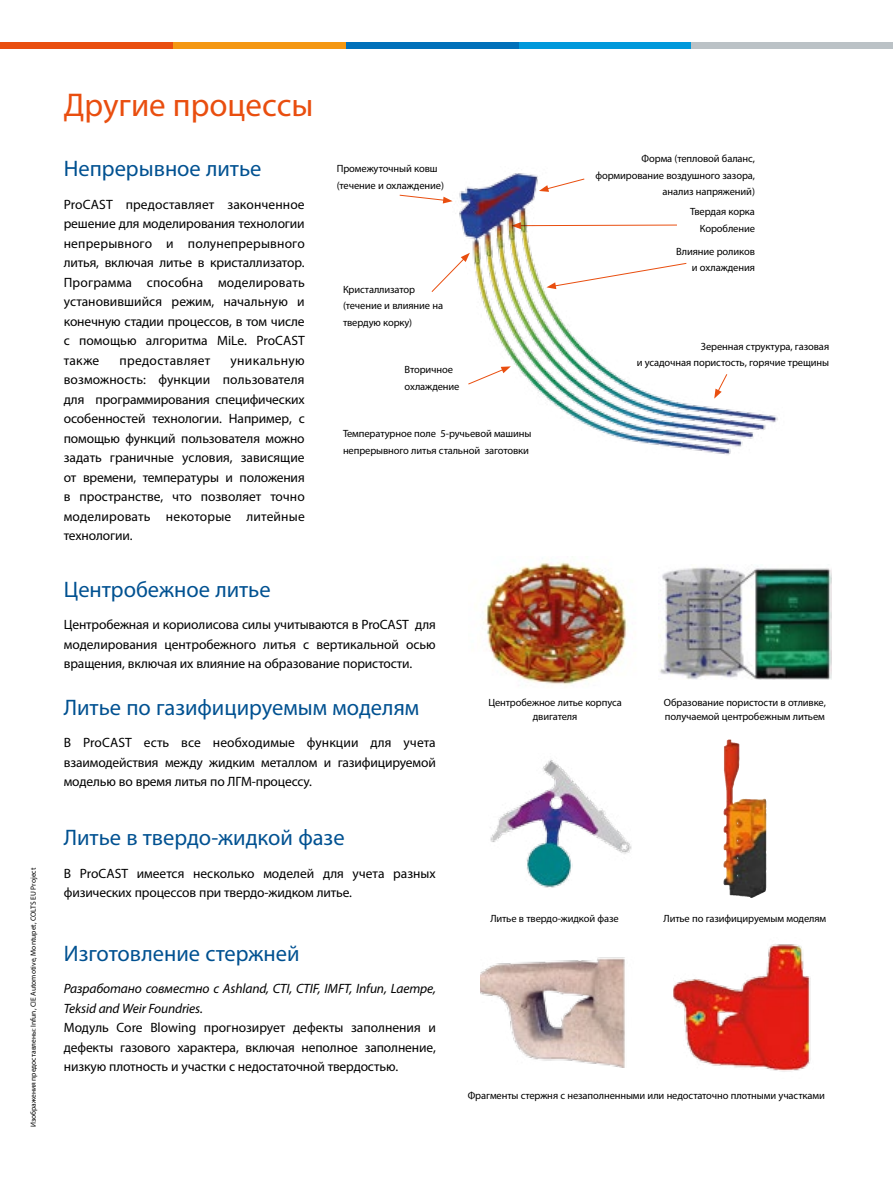
<style>
.page{position:relative;width:893px;height:1191px;background:#fff}
.page>*{position:absolute;margin:0;border:0;box-sizing:border-box;transform-origin:0 0}
.t1{font:33px "Myriad Pro";color:#e94e0f}
.t2{font:22.5px "Myriad Pro";color:#005191}
.t3{font:13.5px/19.5px "Myriad Pro";letter-spacing:-.01em;color:#000;text-align:justify}
.t4{font:italic 13.5px/19.5px "Myriad Pro";letter-spacing:-.01em;color:#000}
.t5{font:13.5px "Myriad Pro";letter-spacing:.025em;color:#000}
.t6{font:10.5px/16.5px "Myriad Pro";letter-spacing:-.01em;color:#000}
.t7{font:7.5px "Myriad Pro";color:#000}
</style>
<div class="page">
<img style="left:723px;top:739px;width:26px;height:158px">
<img style="left:673px;top:944px;width:138px;height:128px">
<img style="left:481px;top:957px;width:144px;height:110px">
<img style="left:490px;top:760px;width:142px;height:128px">
<div style="left:0;top:43px;width:173px;height:6px;background:#e94e0f"></div>
<div style="left:173px;top:43px;width:173px;height:6px;background:#f49712"></div>
<div style="left:346px;top:43px;width:173px;height:6px;background:#0070ba"></div>
<div style="left:519px;top:43px;width:173px;height:6px;background:#0099db"></div>
<div style="left:692px;top:43px;width:201px;height:6px;background:#bbc2c6"></div>
<img style="left:459px;top:173px;width:319px;height:282px">
<svg style="left:539px;top:178px;width:46px;height:14px"></svg>
<svg style="left:546px;top:262px;width:141px;height:27px"></svg>
<svg style="left:714px;top:373px;width:14px;height:25px"></svg>
<svg style="left:467px;top:366px;width:44px;height:19px"></svg>
<svg style="left:431px;top:253px;width:39px;height:40px"></svg>
<svg style="left:399px;top:194px;width:54px;height:9px"></svg>
<svg style="left:511px;top:222px;width:167px;height:7px"></svg>
<img style="left:483px;top:561px;width:145px;height:124px">
<img style="left:658px;top:567px;width:174px;height:112px">
<p class="t7" style="left:29px;top:1127px;width:261px;rotate:-90deg">Изображения предоставлены: Infun, CIE Automotive, Montupet, COLTS EU Project</p>
<h1 class="t1" style="left:64px;top:85px;width:251px">Другие процессы</h1>
<h2 class="t2" style="left:64px;top:155px;width:199px">Непрерывное литье</h2>
<p class="t3" style="left:64px;top:194px;width:243px">ProCAST предоставляет законченное решение для моделирования технологии непрерывного и полунепрерывного литья, включая литье в кристаллизатор.<br>Программа способна моделировать установившийся режим, начальную и конечную стадии процессов, в том числе с помощью алгоритма MiLe. ProCAST также</p>
<p class="t3" style="left:64px;top:350px;width:243px;text-indent:167px">уникальную возможность: функции пользователя для программирования специфических особенностей технологии. Например, с помощью функций пользователя можно задать граничные условия, зависящие от времени, температуры и положения в пространстве, что позволяет точно моделировать некоторые литейные технологии.</p>
<p class="t5" style="left:119px;top:352px;width:93px">предоставляет</p>
<p class="t6" style="left:337px;top:160px;width:109px">Промежуточный ковш (течение и охлаждение)</p>
<p class="t6" style="left:343px;top:281px;width:102px">Кристаллизатор (течение и влияние на твердую корку)</p>
<p class="t6" style="left:404px;top:361px;width:57px">Вторичное охлаждение</p>
<p class="t6" style="left:343px;top:425px;width:190px">Температурное поле 5-ручьевой машины непрерывного литья стальной заготовки</p>
<p class="t6" style="left:595px;top:150px;width:161px;text-align:right">Форма (тепловой баланс, формирование воздушного зазора, анализ напряжений)</p>
<p class="t6" style="left:690px;top:203px;width:66px;text-align:right">Твердая корка<br>Коробление</p>
<p class="t6" style="left:676px;top:243px;width:80px;text-align:right">Влияние роликов и охлаждения</p>
<p class="t6" style="left:637px;top:338px;width:194px;text-align:right">Зеренная структура, газовая<br>и усадочная пористость, горячие трещины</p>
<h2 class="t2" style="left:64px;top:575px;width:208px">Центробежное литье</h2>
<p class="t3" style="left:64px;top:615px;width:374px">Центробежная и кориолисова силы учитываются в ProCAST для моделирования центробежного литья с вертикальной осью вращения, включая их влияние на образование пористости.</p>
<h2 class="t2" style="left:64px;top:693px;width:357px">Литье по газифицируемым моделям</h2>
<p class="t3" style="left:64px;top:732px;width:374px">В ProCAST есть все необходимые функции для учета взаимодействия между жидким металлом и газифицируемой моделью во время литья по ЛГМ-процессу.</p>
<h2 class="t2" style="left:64px;top:824px;width:282px">Литье в твердо-жидкой фазе</h2>
<p class="t3" style="left:64px;top:863px;width:374px">В ProCAST имеется несколько моделей для учета разных физических процессов при твердо-жидком литье.</p>
<h2 class="t2" style="left:64px;top:939px;width:237px">Изготовление стержней</h2>
<p class="t4" style="left:64px;top:978px;width:374px">Разработано совместно с Ashland, CTI, CTIF, IMFT, Infun, Laempe,<br>Teksid and Weir Foundries.</p>
<p class="t3" style="left:64px;top:1017px;width:374px">Модуль Core Blowing прогнозирует дефекты заполнения и дефекты газового характера, включая неполное заполнение, низкую плотность и участки с недостаточной твердостью.</p>
<p class="t6" style="left:488px;top:695px;width:135px;line-height:13.5px;text-align:center">Центробежное литье корпуса двигателя</p>
<p class="t6" style="left:664px;top:695px;width:164px;line-height:13.5px">Образование пористости в отливке, получаемой центробежным литьем</p>
<p class="t6" style="left:490px;top:910px;width:130px">Литье в твердо-жидкой фазе</p>
<p class="t6" style="left:663px;top:910px;width:164px">Литье по газифицируемым моделям</p>
<p class="t6" style="left:468px;top:1087px;width:359px">Фрагменты стержня с незаполненными или недостаточно плотными участками</p>
</div>
